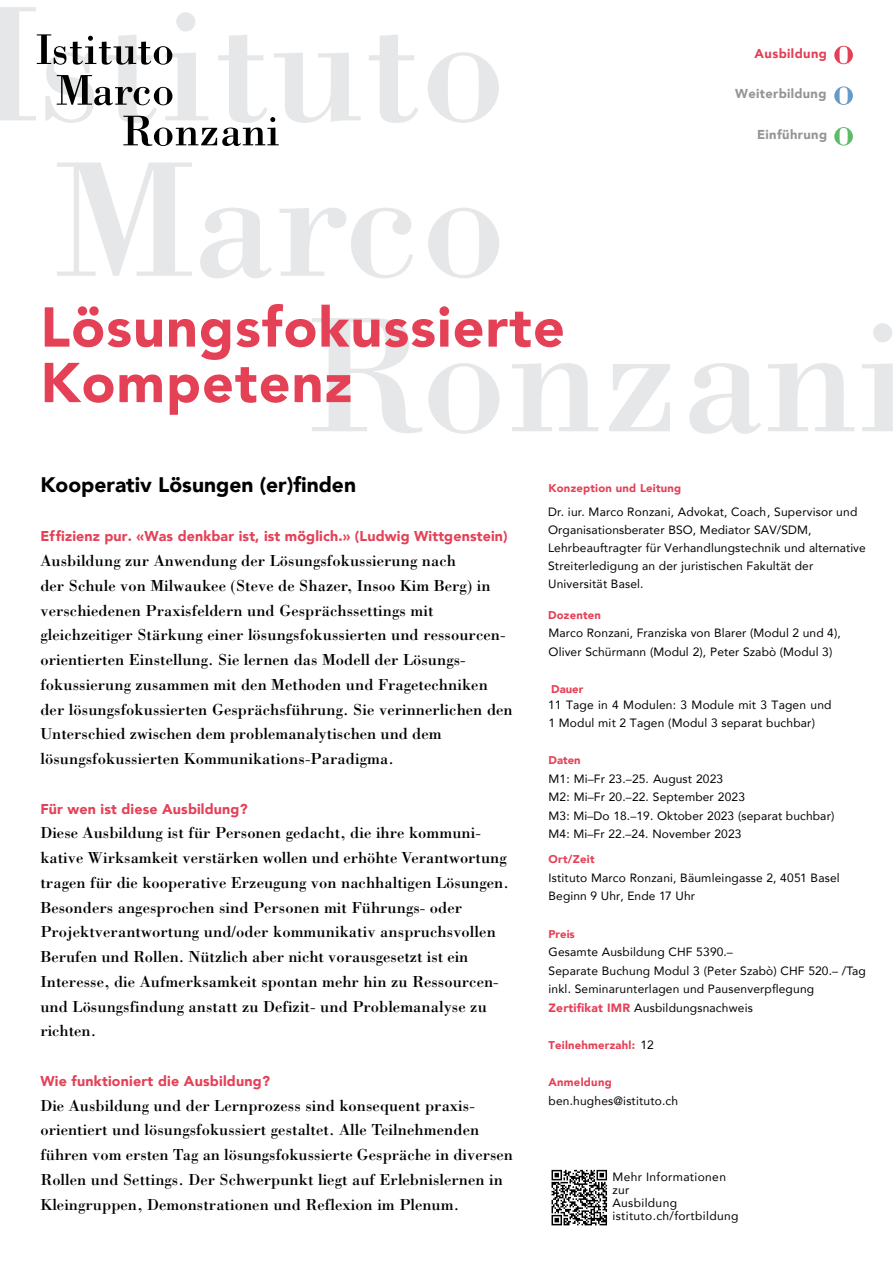
<style>
.page{position:relative;width:893px;height:1263px;background:#fff}
.page>*{position:absolute;margin:0;border:0;box-sizing:border-box;transform-origin:0 0}
.t1{font:900 55.5px/55.5px "Avenir";letter-spacing:.02em;color:#e44157}
.t2{font:900 21px "Avenir";color:#000}
.t3{font:16.5px/24.8px "Bodoni";letter-spacing:.005em;color:#000}
.t4{font:900 14.25px "Avenir";letter-spacing:.01em;color:#e44157}
.t5{font:900 12.9px "Avenir";letter-spacing:.025em;color:#939598}
.t6{font:900 12.9px "Avenir";letter-spacing:.03em;color:#e44157}
.t7{font:12px/18.6px "Avenir";letter-spacing:.015em;color:#000}
.t8{font:900 11.25px "Avenir";letter-spacing:.02em;color:#e44157}
.s1{font-weight:900;color:#e44157}
.s2{font-weight:400;font-size:12px;color:#000}
</style>
<div class="page">
<svg style="left:312px;top:318px;width:581px;height:116px"></svg>
<svg style="left:57px;top:163px;width:442px;height:115px"></svg>
<svg style="left:0;top:7px;width:499px;height:116px"></svg>
<svg style="left:123px;top:116px;width:156px;height:30px"></svg>
<svg style="left:57px;top:75px;width:115px;height:30px"></svg>
<svg style="left:37px;top:34px;width:135px;height:31px"></svg>
<svg style="left:834px;top:127px;width:19px;height:19px"></svg>
<svg style="left:834px;top:86px;width:19px;height:19px"></svg>
<svg style="left:834px;top:46px;width:19px;height:18px"></svg>
<svg style="left:551px;top:1169px;width:57px;height:57px"></svg>
<svg style="left:551px;top:1170px;width:56px;height:55px"></svg>
<h1 class="t1" style="left:40px;top:301px;width:526px">Lösungsfokussierte<br>Kompetenz</h1>
<p class="t6" style="left:755px;top:45px;width:74px">Ausbildung</p>
<p class="t5" style="left:735px;top:85px;width:93px">Weiterbildung</p>
<p class="t5" style="left:757px;top:126px;width:72px">Einführung</p>
<p class="t2" style="left:40px;top:471px;width:317px">Kooperativ Lösungen (er)finden</p>
<p class="t4" style="left:40px;top:527px;width:469px">Effizienz pur. «Was denkbar ist, ist möglich.» (Ludwig Wittgenstein)</p>
<p class="t3" style="left:40px;top:550px;width:474px">Ausbildung zur Anwendung der Lösungsfokussierung nach<br>der Schule von Milwaukee (Steve de Shazer, Insoo Kim Berg) in verschiedenen Praxisfeldern und Gesprächssettings mit gleichzeitiger Stärkung einer lösungsfokussierten und ressourcen&shy;orientierten Einstellung. Sie lernen das Modell der Lösungs&shy;fokussierung zusammen mit den Methoden und Fragetechniken der lösungsfokussierten Gesprächsführung. Sie verinnerlichen den Unterschied zwischen dem problemanalytischen und dem lösungsfokussierten Kommunikations-Paradigma.</p>
<p class="t4" style="left:40px;top:799px;width:209px">Für wen ist diese Ausbildung?</p>
<p class="t3" style="left:40px;top:822px;width:470px">Diese Ausbildung ist für Personen gedacht, die ihre kommuni&shy;kative Wirksamkeit verstärken wollen und erhöhte Verantwortung tragen für die kooperative Erzeugung von nachhaltigen Lösungen.<br>Besonders angesprochen sind Personen mit Führungs- oder Projektverantwortung und/oder kommunikativ anspruchsvollen Berufen und Rollen. Nützlich aber nicht vorausgesetzt ist ein Interesse, die Aufmerksamkeit spontan mehr hin zu Ressourcen&shy;und Lösungsfindung anstatt zu Defizit- und Problemanalyse zu richten.</p>
<p class="t4" style="left:40px;top:1072px;width:231px">Wie funktioniert die Ausbildung?</p>
<p class="t3" style="left:40px;top:1095px;width:474px">Die Ausbildung und der Lernprozess sind konsequent praxis&shy;orientiert und lösungsfokussiert gestaltet. Alle Teilnehmenden führen vom ersten Tag an lösungsfokussierte Gespräche in diversen Rollen und Settings. Der Schwerpunkt liegt auf Erlebnislernen in Kleingruppen, Demonstrationen und Reflexion im Plenum.</p>
<p class="t8" style="left:549px;top:481px;width:134px">Konzeption und Leitung</p>
<p class="t7" style="left:548px;top:503px;width:319px;line-height:18px">Dr. iur. Marco Ronzani, Advokat, Coach, Supervisor und Organisationsberater BSO, Mediator SAV/SDM, Lehrbeauftragter für Verhandlungstechnik und alternative Streiterledigung an der juristischen Fakultät der Universität Basel.</p>
<p class="t8" style="left:548px;top:608px;width:55px">Dozenten</p>
<p class="t7" style="left:549px;top:624px;width:294px">Marco Ronzani, Franziska von Blarer (Modul 2 und 4),<br>Oliver Schürmann (Modul 2), Peter Szabò (Modul 3)</p>
<p class="t8" style="left:551px;top:682px;width:34px">Dauer</p>
<p class="t7" style="left:548px;top:695px;width:285px">11 Tage in 4 Modulen: 3 Module mit 3 Tagen und<br>1 Modul mit 2 Tagen (Modul 3 separat buchbar)</p>
<p class="t8" style="left:549px;top:753px;width:34px">Daten</p>
<p class="t7" style="left:549px;top:769px;width:287px">M1: Mi–Fr 23.–25. August 2023<br>M2: Mi–Fr 20.–22. September 2023<br>M3: Mi–Do 18.–19. Oktober 2023 (separat buchbar)<br>M4: Mi–Fr 22.–24. November 2023</p>
<p class="t8" style="left:549px;top:852px;width:48px">Ort/Zeit</p>
<p class="t7" style="left:549px;top:868px;width:293px">Istituto Marco Ronzani, Bäumleingasse 2, 4051 Basel<br>Beginn 9 Uhr, Ende 17 Uhr</p>
<p class="t8" style="left:549px;top:926px;width:28px">Preis</p>
<p class="t7" style="left:549px;top:943px;width:319px">Gesamte Ausbildung CHF 5390.–<br>Separate Buchung Modul 3 (Peter Szabò) CHF 520.– /Tag inkl. Seminarunterlagen und Pausenverpflegung <span class="s1">Zertifikat IMR</span> Ausbildungsnachweis</p>
<p class="t8" style="left:549px;top:1038px;width:107px">Teilnehmerzahl: <span class="s2">12</span></p>
<p class="t8" style="left:549px;top:1075px;width:65px">Anmeldung</p>
<p class="t7" style="left:549px;top:1091px;width:131px">ben.hughes@istituto.ch</p>
<p class="t7" style="left:612px;top:1171px;width:127px;line-height:12.9px">Mehr Informationen zur<br>Ausbildung istituto.ch/fortbildung</p>
</div>
